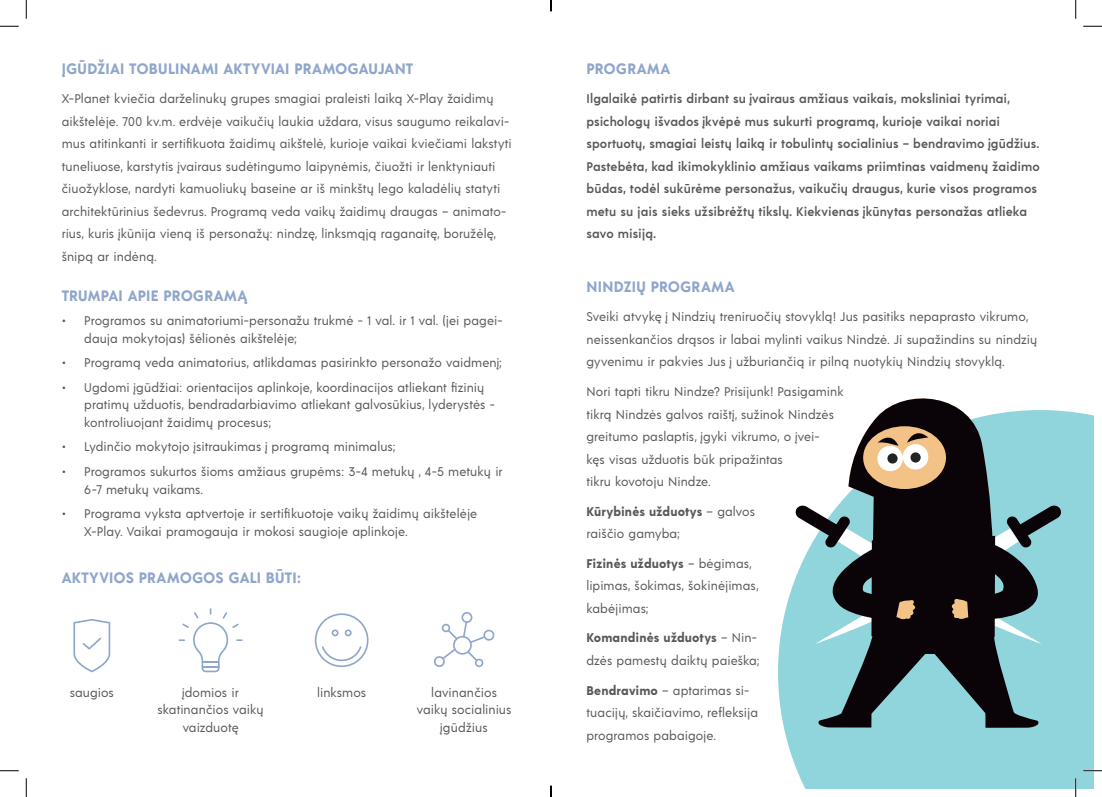
<style>
.page{position:relative;width:1102px;height:797px;background:#fff}
.page>*{position:absolute;margin:0;border:0;box-sizing:border-box;transform-origin:0 0}
.Heading_2{font:700 15px "Acre";letter-spacing:.015em;color:#8fa6cb}
.Body{font:12.5px/22.5px "Acre";letter-spacing:.005em;color:#57585a}
.Body-2{font:600 12.5px/22.5px "Acre";letter-spacing:.01em;color:#57585a}
.Body_bulleted{font:12.5px/17.5px "Acre";letter-spacing:.005em;color:#57585a;text-align:center}
.s1{font-weight:700}
</style>
<div class="page">
<svg style="left:778px;top:410px;width:315px;height:378px;fill:#8fd5db"></svg>
<svg style="left:179px;top:608px;width:63px;height:64px"></svg>
<svg style="left:73px;top:619px;width:37px;height:53px"></svg>
<svg style="left:315px;top:613px;width:53px;height:54px"></svg>
<svg style="left:433px;top:612px;width:61px;height:55px"></svg>
<svg style="left:794px;top:398px;width:267px;height:329px"></svg>
<svg style="left:0;top:25px;width:19px;height:2px"></svg>
<svg style="left:1083px;top:25px;width:18px;height:2px"></svg>
<svg style="left:0;top:770px;width:19px;height:1px"></svg>
<svg style="left:1083px;top:770px;width:18px;height:1px"></svg>
<svg style="left:25px;top:0;width:2px;height:19px"></svg>
<svg style="left:25px;top:778px;width:2px;height:19px"></svg>
<svg style="left:1075px;top:0;width:1px;height:19px"></svg>
<svg style="left:1074px;top:778px;width:2px;height:19px"></svg>
<svg style="left:550px;top:785px;width:1px;height:12px"></svg>
<p class="Heading_2" style="left:62px;top:58px;width:353px">ĮGŪDŽIAI TOBULINAMI AKTYVIAI PRAMOGAUJANT</p>
<p class="Body" style="left:62px;top:87px;width:451px">X-Planet kviečia darželinukų grupes smagiai praleisti laiką X-Play žaidimų aikštelėje. 700 kv.m. erdvėje vaikučių laukia uždara, visus saugumo reikalavi&shy;mus atitinkanti ir sertifikuota žaidimų aikštelė, kurioje vaikai kviečiami lakstyti tuneliuose, karstytis įvairaus sudėtingumo laipynėmis, čiuožti ir lenktyniauti čiuožyklose, nardyti kamuoliukų baseine ar iš minkštų lego kaladėlių statyti architektūrinius šedevrus. Programą veda vaikų žaidimų draugas – animato&shy;rius, kuris įkūnija vieną iš personažų: nindzę, linksmąją raganaitę, boružėlę, šnipą ar indėną.</p>
<p class="Heading_2" style="left:62px;top:284px;width:187px">TRUMPAI APIE PROGRAMĄ</p>
<p class="Body" style="left:84px;top:311px;width:420px;line-height:17.5px;text-indent:-22px">• Programos su animatoriumi-personažu trukmė - 1 val. ir 1 val. (jei pagei&shy;dauja mokytojas) šėlionės aikštelėje;</p>
<p class="Body" style="left:62px;top:351px;width:441px">• Programą veda animatorius, atlikdamas pasirinkto personažo vaidmenį;</p>
<p class="Body" style="left:84px;top:378px;width:412px;line-height:17.5px;text-indent:-22px">• Ugdomi įgūdžiai: orientacijos aplinkoje, koordinacijos atliekant fizinių pratimų užduotis, bendradarbiavimo atliekant galvosūkius, lyderystės - kontroliuojant žaidimų procesus;</p>
<p class="Body" style="left:62px;top:435px;width:335px">• Lydinčio mokytojo įsitraukimas į programą minimalus;</p>
<p class="Body" style="left:84px;top:462px;width:420px;line-height:17.5px;text-indent:-22px">• Programos sukurtos šioms amžiaus grupėms: 3-4 metukų , 4-5 metukų ir<br>6-7 metukų vaikams.</p>
<p class="Body" style="left:84px;top:504px;width:394px;line-height:17.5px;text-indent:-22px">• Programa vyksta aptvertoje ir sertifikuotoje vaikų žaidimų aikštelėje<br>X-Play. Vaikai pramogauja ir mokosi saugioje aplinkoje.</p>
<p class="Heading_2" style="left:62px;top:567px;width:241px">AKTYVIOS PRAMOGOS GALI BŪTI:</p>
<p class="Body_bulleted" style="left:70px;top:683px;width:46px">saugios</p>
<p class="Body_bulleted" style="left:157px;top:683px;width:108px">įdomios ir skatinančios vaikų vaizduotę</p>
<p class="Body_bulleted" style="left:317px;top:683px;width:50px">linksmos</p>
<p class="Body_bulleted" style="left:417px;top:683px;width:96px">lavinančios vaikų socialinius įgūdžius</p>
<p class="Heading_2" style="left:586px;top:58px;width:85px">PROGRAMA</p>
<p class="Body-2" style="left:586px;top:87px;width:455px">Ilgalaikė patirtis dirbant su įvairaus amžiaus vaikais, moksliniai tyrimai, psichologų išvados įkvėpė mus sukurti programą, kurioje vaikai noriai sportuotų, smagiai leistų laiką ir tobulintų socialinius – bendravimo įgūdžius.<br>Pastebėta, kad ikimokyklinio amžiaus vaikams priimtinas vaidmenų žaidimo būdas, todėl sukūrėme personažus, vaikučių draugus, kurie visos programos metu su jais sieks užsibrėžtų tikslų. Kiekvienas įkūnytas personažas atlieka savo misiją.</p>
<p class="Heading_2" style="left:586px;top:276px;width:150px">NINDZIŲ PROGRAMA</p>
<p class="Body" style="left:586px;top:305px;width:452px">Sveiki atvykę į Nindzių treniruočių stovyklą! Jus pasitiks nepaprasto vikrumo, neissenkančios drąsos ir labai mylinti vaikus Nindzė. Ji supažindins su nindzių gyvenimu ir pakvies Jus į užburiančią ir pilną nuotykių Nindzių stovyklą.</p>
<p class="Body" style="left:586px;top:379px;width:259px">Nori tapti tikru Nindze? Prisijunk! Pasigamink tikrą Nindzės galvos raištį, sužinok Nindzės greitumo paslaptis, įgyki vikrumo, o įvei-<br>kęs visas užduotis būk pripažintas<br>tikru kovotoju Nindze.</p>
<p class="Body" style="left:586px;top:499px;width:170px"><span class="s1">Kūrybinės užduotys</span> – galvos raiščio gamyba;</p>
<p class="Body" style="left:586px;top:551px;width:173px"><span class="s1">Fizinės užduotys</span> – bėgimas, lipimas, šokimas, šokinėjimas, kabėjimas;</p>
<p class="Body" style="left:586px;top:626px;width:174px"><span class="s1">Komandinės užduotys</span> – Nin&shy;dzės pamestų daiktų paieška;</p>
<p class="Body" style="left:586px;top:678px;width:173px"><span class="s1">Bendravimo</span> – aptarimas si&shy;tuacijų, skaičiavimo, refleksija programos pabaigoje.</p>
</div>
